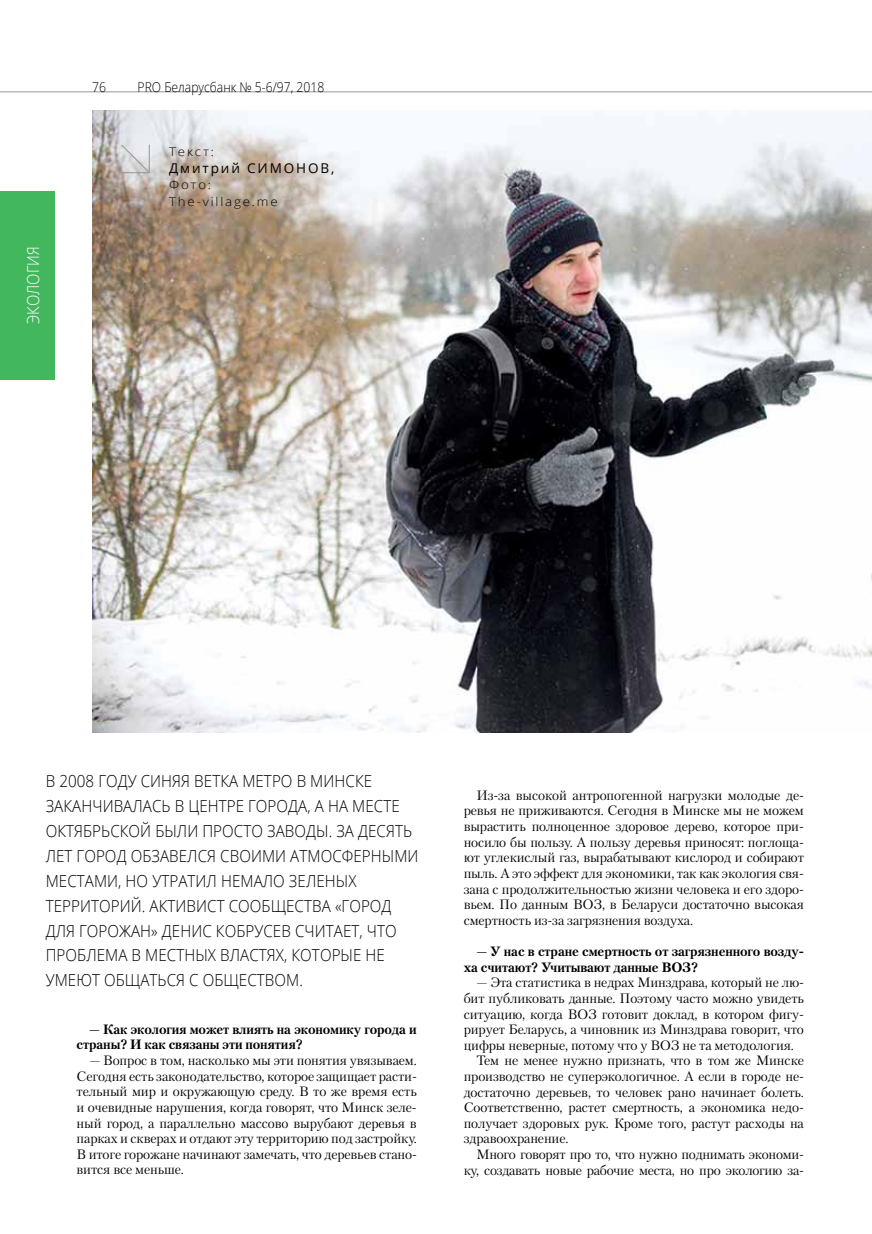
<style>
.page{position:relative;width:872px;height:1234px;background:#fff}
.page>*{position:absolute;margin:0;border:0;box-sizing:border-box;transform-origin:0 0}
.t1{font:300 16.5px/24.9px "Open Sans";letter-spacing:.005em;color:#000;scale:.92 1}
.t2{font:300 16.5px "Open Sans";color:#fff;scale:.9 1}
.t3{font:13.5px/15.6px "Petersburg C";letter-spacing:-.01em;color:#000;text-align:justify}
.t4{font:700 13.5px/15.6px "Petersburg C";letter-spacing:-.01em;color:#000}
.t5{font:300 13.5px "Open Sans";color:#000;scale:.9 1}
.t6{font:13.5px "Open Sans";letter-spacing:.14em;color:#000}
.t7{font:300 12px/16.5px "Open Sans";letter-spacing:.14em;color:#000;scale:1.1 1}
</style>
<div class="page">
<img style="left:92px;top:111px;width:780px;height:621px">
<hr style="left:0;top:92px;width:872px;height:1px;background:#939598">
<svg style="left:120px;top:144px;width:30px;height:29px"></svg>
<div style="left:0;top:191px;width:54px;height:188px;background:#43b75e"></div>
<p class="t2" style="left:22px;top:324px;width:87px;rotate:-90deg">Экология</p>
<p class="t5" style="left:92px;top:77px;width:17px">76</p>
<p class="t5" style="left:138px;top:77px;width:209px">PRO Беларусбанк № 5-6/97, 2018</p>
<p class="t7" style="left:169px;top:143px;width:42px">Текст:</p>
<p class="t6" style="left:169px;top:159px;width:167px">Дмитрий СИМОНОВ,</p>
<p class="t7" style="left:169px;top:176px;width:100px">Фото:<br>The-village.me</p>
<p class="t1" style="left:46px;top:768px;width:407px">В 2008 году синяя ветка метро в М инске заканчивалась в центре города, а на месте Октяб рьской б ыли п росто заводы. За десять лет город обзавелся своими атмосферными местами, но утратил немало зеленых территорий. Активист сооб щества «Город для горожан» Денис Коб русев считает, что<br>п роблема в местных властях, которые не умеют об щаться с об ществом.</p>
<p class="t4" style="left:77px;top:1020px;width:342px;text-indent:13px">— Как экология может влиять на экономику города и страны? И как связаны эти понятия?</p>
<p class="t3" style="left:77px;top:1052px;width:342px;text-indent:13px">— Вопрос в том, насколько мы эти понятия увязываем.<br>Сегодня есть законодательство, которое защищает расти&shy;тельный мир и окружающую среду. В то же время есть и очевидные нарушения, когда говорят, что Минск зеле&shy;ный город, а параллельно массово вырубают деревья в парках и скверах и отдают эту территорию под застройку.<br>В итоге горожане начинают замечать, что деревьев стано&shy;вится все меньше.</p>
<p class="t3" style="left:463px;top:787px;width:342px;text-indent:13px">Из-за высокой антропогенной нагрузки молодые де&shy;ревья не приживаются. Сегодня в Минске мы не можем вырастить полноценное здоровое дерево, которое при&shy;носило бы пользу. А пользу деревья приносят: поглоща&shy;ют углекислый газ, вырабатывают кислород и собирают пыль. А это эффект для экономики, так как экология свя&shy;зана с продолжительностью жизни человека и его здоро&shy;вьем. По данным ВОЗ, в Беларуси достаточно высокая смертность из-за загрязнения воздуха.</p>
<p class="t4" style="left:463px;top:942px;width:342px;text-indent:13px">— У нас в стране смертность от загрязненного возду&shy;ха считают? Учитывают данные ВОЗ?</p>
<p class="t3" style="left:476px;top:974px;width:329px">— Эта статистика в недрах Минздрава, который не лю-</p>
<p class="t3" style="left:463px;top:989px;width:342px">бит публиковать данные. Поэтому часто можно увидеть</p>
<p class="t3" style="left:463px;top:1005px;width:342px">ситуацию, когда ВОЗ готовит доклад, в котором фигу-</p>
<p class="t3" style="left:463px;top:1021px;width:342px">рирует Беларусь, а чиновник из Минздрава говорит, что</p>
<p class="t3" style="left:463px;top:1036px;width:332px">цифры неверные, потому что у ВОЗ не та методология.</p>
<p class="t3" style="left:476px;top:1052px;width:329px">Тем не менее нужно признать, что в том же Минске</p>
<p class="t3" style="left:463px;top:1067px;width:342px">производство не суперэкологичное. А если в городе не-</p>
<p class="t3" style="left:463px;top:1083px;width:342px">достаточно деревьев, то человек рано начинает болеть.</p>
<p class="t3" style="left:463px;top:1099px;width:342px">Соответственно, растет смертность, а экономика недо-</p>
<p class="t3" style="left:463px;top:1114px;width:342px">получает здоровых рук. Кроме того, растут расходы на</p>
<p class="t3" style="left:463px;top:1130px;width:106px">здравоохранение.</p>
<p class="t3" style="left:476px;top:1146px;width:329px">Много говорят про то, что нужно поднимать экономи-</p>
<p class="t3" style="left:463px;top:1161px;width:342px">ку, создавать новые рабочие места, но про экологию за-</p>
</div>
